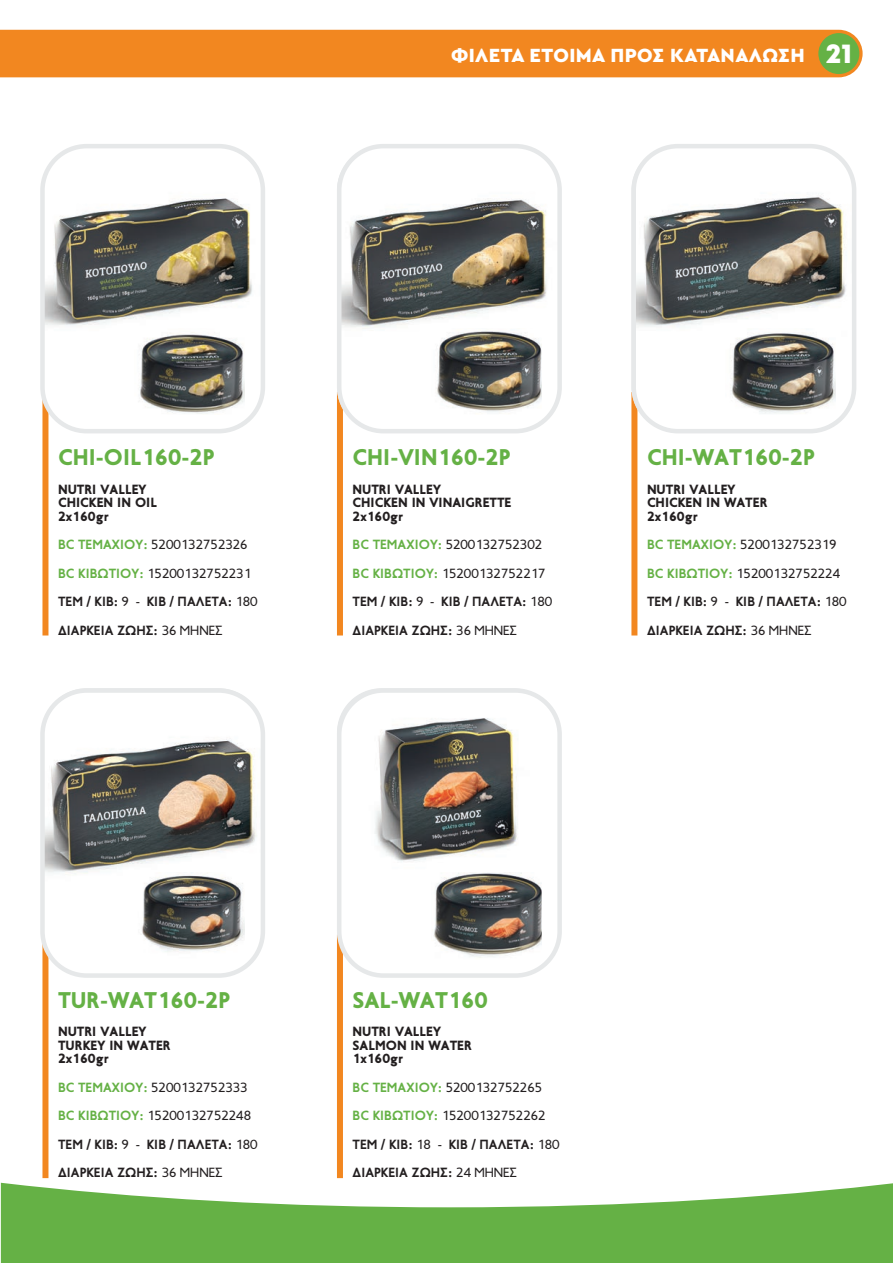
<style>
.page{position:relative;width:893px;height:1263px;background:#fff}
.page>*{position:absolute;margin:0;border:0;box-sizing:border-box;transform-origin:0 0}
.t1{font:27.6px "Mont Heavy DEMO";color:#fff}
.t2{font:900 22.95px "PF Transport";color:#65b145}
.t3{font:900 19.95px "Cera GR";letter-spacing:.02em;color:#fff}
.t4{font:13.5px "PF Transport";color:#231f20}
.t5{font:700 13.5px "PF Transport";color:#231f20}
.t6{font:900 13.5px "PF Transport";color:#231f20}
.s1{font-weight:700;color:#65b145}
.s2{font-weight:400}
</style>
<div class="page">
<div style="left:0;top:30px;width:863px;height:47px;background:#f28720"></div>
<div style="left:818px;top:33px;width:41px;height:41px;background:#65b145;border-radius:50%"></div>
<div style="left:42px;top:392px;width:6px;height:243px;background:#f28720"></div>
<div style="left:42px;top:935px;width:6px;height:243px;background:#f28720"></div>
<div style="left:337px;top:392px;width:6px;height:243px;background:#f28720"></div>
<div style="left:337px;top:935px;width:6px;height:243px;background:#f28720"></div>
<div style="left:631px;top:392px;width:6px;height:243px;background:#f28720"></div>
<svg style="left:1px;top:1178px;width:892px;height:85px;fill:#65b145"></svg>
<div style="left:42px;top:146px;width:221px;height:285px;background:#fff;border-radius:44px"></div>
<img style="left:45px;top:158px;width:215px;height:168px">
<div style="left:40px;top:144px;width:225px;height:289px;border:4px solid #e6e8e9;border-radius:44px"></div>
<img style="left:140px;top:332px;width:104px;height:82px">
<div style="left:42px;top:690px;width:221px;height:285px;background:#fff;border-radius:44px"></div>
<img style="left:45px;top:703px;width:215px;height:220px">
<div style="left:40px;top:688px;width:225px;height:290px;border:4px solid #e6e8e9;border-radius:44px"></div>
<img style="left:134px;top:873px;width:110px;height:79px">
<img style="left:342px;top:158px;width:215px;height:216px">
<div style="left:337px;top:144px;width:225px;height:289px;border:4px solid #e6e8e9;border-radius:44px"></div>
<img style="left:431px;top:328px;width:110px;height:84px">
<div style="left:339px;top:690px;width:221px;height:285px;background:#fff;border-radius:44px"></div>
<img style="left:357px;top:696px;width:185px;height:177px">
<div style="left:337px;top:688px;width:225px;height:290px;border:4px solid #e6e8e9;border-radius:44px"></div>
<img style="left:433px;top:873px;width:108px;height:85px">
<img style="left:636px;top:158px;width:215px;height:169px">
<div style="left:631px;top:144px;width:225px;height:289px;border:4px solid #e6e8e9;border-radius:44px"></div>
<img style="left:731px;top:332px;width:105px;height:82px">
<p class="t3" style="left:451px;top:44px;width:355px">ΦΙΛΕΤΑ ΈΤΟΙΜΑ ΠΡΟΣ ΚΑΤΑΝΆΛΩΣΗ</p>
<p class="t1" style="left:826px;top:37px;width:28px">21</p>
<p class="t2" style="left:58px;top:444px;width:158px">CHI-OIL160-2P</p>
<p class="t6" style="left:58px;top:481px;width:90px">NUTRI VALLEY</p>
<p class="t6" style="left:58px;top:495px;width:101px">CHICKEN IN OIL</p>
<p class="t6" style="left:58px;top:508px;width:52px">2x160gr</p>
<p class="t4" style="left:58px;top:537px;width:191px"><span class="s1">ΒC ΤΕΜΑΧΙΟΥ:</span> 5200132752326</p>
<p class="t4" style="left:58px;top:565px;width:195px"><span class="s1">ΒC ΚΙΒΩΤΙΟΥ:</span> 15200132752231</p>
<p class="t5" style="left:58px;top:594px;width:201px">ΤΕΜ / ΚΙΒ: <span class="s2">9 -</span> ΚΙΒ / ΠΑΛΕΤΑ: <span class="s2">180</span></p>
<p class="t5" style="left:58px;top:622px;width:166px">ΔΙΑΡΚΕΙΑ ΖΩΗΣ: <span class="s2">36 ΜΗΝΕΣ</span></p>
<p class="t2" style="left:353px;top:444px;width:159px">CHI-VIN160-2P</p>
<p class="t6" style="left:353px;top:481px;width:90px">NUTRI VALLEY</p>
<p class="t6" style="left:353px;top:495px;width:160px">CHICKEN IN VINAIGRETTE</p>
<p class="t6" style="left:353px;top:508px;width:52px">2x160gr</p>
<p class="t4" style="left:353px;top:537px;width:191px"><span class="s1">ΒC ΤΕΜΑΧΙΟΥ:</span> 5200132752302</p>
<p class="t4" style="left:353px;top:565px;width:195px"><span class="s1">ΒC ΚΙΒΩΤΙΟΥ:</span> 15200132752217</p>
<p class="t5" style="left:353px;top:594px;width:201px">ΤΕΜ / ΚΙΒ: <span class="s2">9 -</span> ΚΙΒ / ΠΑΛΕΤΑ: <span class="s2">180</span></p>
<p class="t5" style="left:353px;top:622px;width:166px">ΔΙΑΡΚΕΙΑ ΖΩΗΣ: <span class="s2">36 ΜΗΝΕΣ</span></p>
<p class="t2" style="left:647px;top:444px;width:169px">CHI-WAT160-2P</p>
<p class="t6" style="left:647px;top:481px;width:90px">NUTRI VALLEY</p>
<p class="t6" style="left:647px;top:495px;width:122px">CHICKEN IN WATER</p>
<p class="t6" style="left:647px;top:508px;width:52px">2x160gr</p>
<p class="t4" style="left:647px;top:537px;width:191px"><span class="s1">ΒC ΤΕΜΑΧΙΟΥ:</span> 5200132752319</p>
<p class="t4" style="left:647px;top:565px;width:195px"><span class="s1">ΒC ΚΙΒΩΤΙΟΥ:</span> 15200132752224</p>
<p class="t5" style="left:647px;top:594px;width:201px">ΤΕΜ / ΚΙΒ: <span class="s2">9 -</span> ΚΙΒ / ΠΑΛΕΤΑ: <span class="s2">180</span></p>
<p class="t5" style="left:647px;top:622px;width:166px">ΔΙΑΡΚΕΙΑ ΖΩΗΣ: <span class="s2">36 ΜΗΝΕΣ</span></p>
<p class="t2" style="left:58px;top:987px;width:173px">TUR-WAT160-2P</p>
<p class="t6" style="left:58px;top:1024px;width:90px">NUTRI VALLEY</p>
<p class="t6" style="left:58px;top:1037px;width:114px">TURKEY IN WATER</p>
<p class="t6" style="left:58px;top:1051px;width:52px">2x160gr</p>
<p class="t4" style="left:58px;top:1080px;width:191px"><span class="s1">ΒC ΤΕΜΑΧΙΟΥ:</span> 5200132752333</p>
<p class="t4" style="left:58px;top:1108px;width:195px"><span class="s1">ΒC ΚΙΒΩΤΙΟΥ:</span> 15200132752248</p>
<p class="t5" style="left:58px;top:1136px;width:201px">ΤΕΜ / ΚΙΒ: <span class="s2">9 -</span> ΚΙΒ / ΠΑΛΕΤΑ: <span class="s2">180</span></p>
<p class="t5" style="left:58px;top:1165px;width:166px">ΔΙΑΡΚΕΙΑ ΖΩΗΣ: <span class="s2">36 ΜΗΝΕΣ</span></p>
<p class="t2" style="left:353px;top:987px;width:137px">SAL-WAT160</p>
<p class="t6" style="left:353px;top:1024px;width:90px">NUTRI VALLEY</p>
<p class="t6" style="left:353px;top:1037px;width:121px">SALMON IN WATER</p>
<p class="t6" style="left:353px;top:1051px;width:52px">1x160gr</p>
<p class="t4" style="left:353px;top:1080px;width:191px"><span class="s1">ΒC ΤΕΜΑΧΙΟΥ:</span> 5200132752265</p>
<p class="t4" style="left:353px;top:1108px;width:195px"><span class="s1">ΒC ΚΙΒΩΤΙΟΥ:</span> 15200132752262</p>
<p class="t5" style="left:353px;top:1136px;width:209px">ΤΕΜ / ΚΙΒ: <span class="s2">18 -</span> ΚΙΒ / ΠΑΛΕΤΑ: <span class="s2">180</span></p>
<p class="t5" style="left:353px;top:1165px;width:166px">ΔΙΑΡΚΕΙΑ ΖΩΗΣ: <span class="s2">24 ΜΗΝΕΣ</span></p>
</div>
